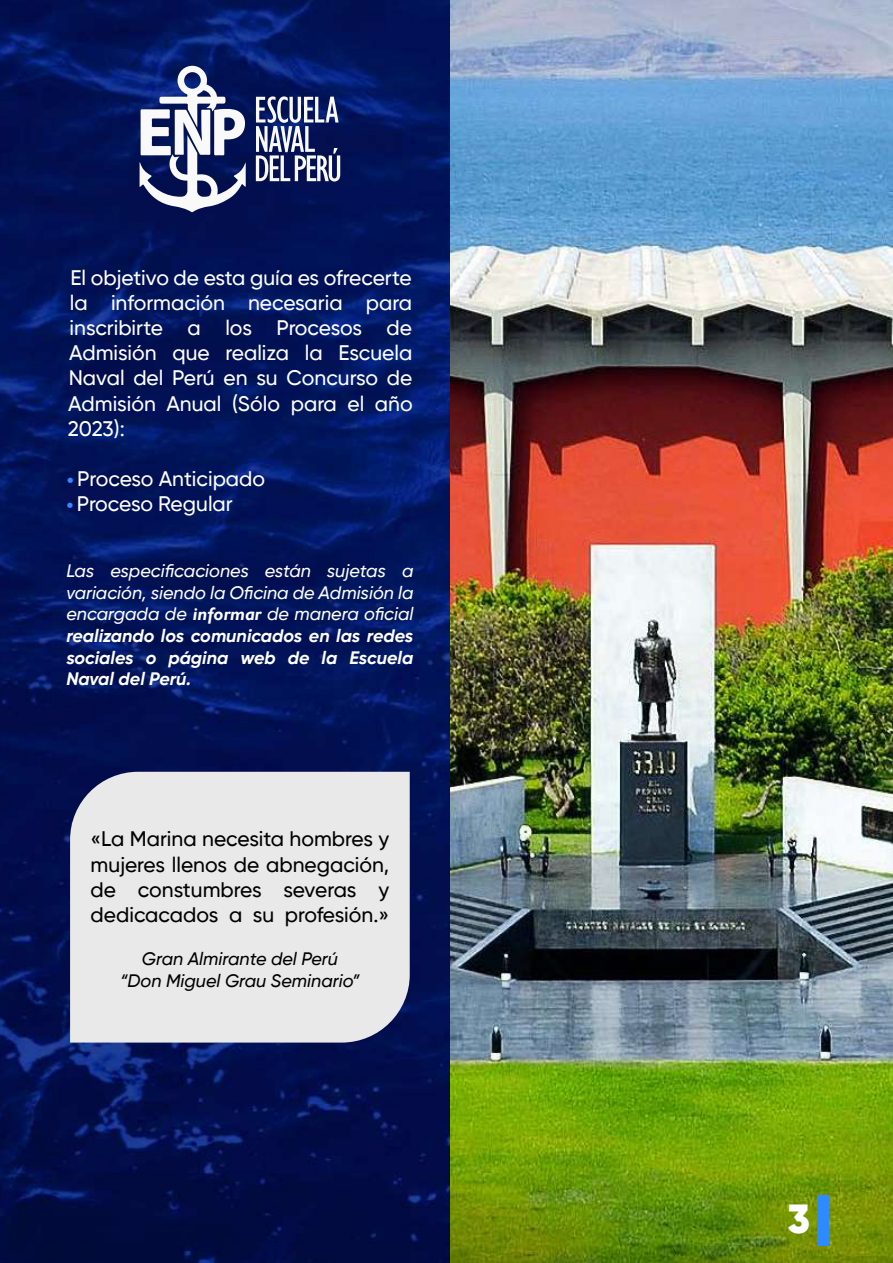
<style>
.page{position:relative;width:893px;height:1263px;background:#fff}
.page>*{position:absolute;margin:0;border:0;box-sizing:border-box;transform-origin:0 0}
.t1{font:900 40.5px "Gilroy";color:#fff}
.t2{font:500 21px/25.2px "Gilroy";color:#fff;text-align:justify}
.t3{font:500 21px/25.2px "Gilroy";color:#000;text-align:justify}
.t4{font:italic 500 18px/21.6px "Gilroy";color:#fff;text-align:justify}
.t5{font:italic 500 18px/21.6px "Gilroy";color:#000;text-align:center}
.s1{font-weight:900;font-size:16.2px;color:#2e8bff}
.s2{font-family:"Gill Sans";font-weight:700}
.s3{font-weight:700}
</style>
<div class="page">
<img style="left:449px;top:0;width:444px;height:1263px">
<img style="left:0;top:0;width:449px;height:1263px">
<div style="left:70px;top:772px;width:340px;height:270px;background:#e9e9e9"></div>
<svg style="left:256px;top:96px;width:84px;height:86px"></svg>
<svg style="left:140px;top:65px;width:106px;height:147px"></svg>
<div style="left:817px;top:1195px;width:11px;height:50px;background:#2e8bff"></div>
<p class="t2" style="left:68px;top:265px;width:346px">El objetivo de esta guía es ofrecerte la información necesaria para inscribirte a los Procesos de Admisión que realiza la Escuela Naval del Perú en su Concurso de Admisión Anual (Sólo para el año 2023):</p>
<p class="t2" style="left:67px;top:466px;width:200px"><span class="s1">ï</span> Proceso Anticipado <span class="s1">ï</span> Proceso Regular</p>
<p class="t4" style="left:66px;top:560px;width:349px">Las especificaciones están sujetas a variación, siendo la Oficina de Admisión la encargada de <span class="s2">informar</span> de manera oficial <span class="s3">realizando los comunicados en las redes sociales o página web de la Escuela Naval del Perú.</span></p>
<p class="t3" style="left:91px;top:826px;width:300px">«La Marina necesita hombres y mujeres llenos de abnegación, de constumbres severas y dedicacados a su profesión.»</p>
<p class="t5" style="left:120px;top:949px;width:241px">Gran Almirante del Perú “Don Miguel Grau Seminario”</p>
<h1 class="t1" style="left:788px;top:1196px;width:24px">3</h1>
</div>
